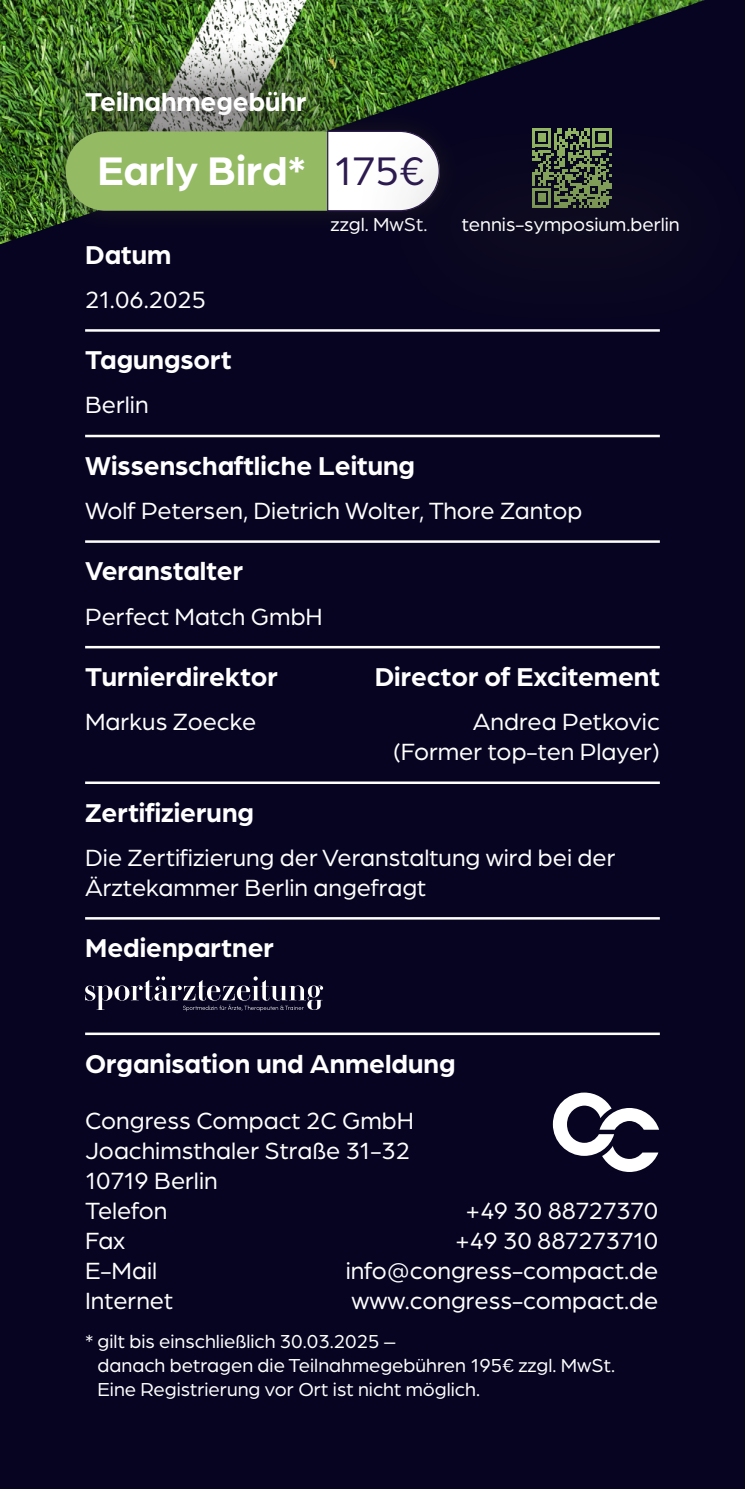
<style>
.page{position:relative;width:745px;height:1489px;background:#fff}
.page>*{position:absolute;margin:0;border:0;box-sizing:border-box;transform-origin:0 0}
.Price-Name{font:700 42.5px "Arboria";color:#fff}
.Info-Head{font:700 27.5px "Arboria";color:#fff}
.Info-Absatzlinie{font:25px/30px "Arboria";color:#fff;text-align:right}
.Info{font:25px "Arboria";color:#fff}
.Klein{font:20px/24px "Arboria";color:#fff}
.s1{font-weight:400;color:#2c1a50}
</style>
<div class="page">
<div style="left:0;top:0;width:744px;height:1488px;background:#060421"></div>
<img style="left:0;top:0;width:704px;height:244px">
<div style="left:35px;top:38px;width:323px;height:128px;background:#231f20;opacity:.96"></div>
<hr style="left:85px;top:329px;width:574px;height:3px;background:#fff">
<hr style="left:85px;top:435px;width:574px;height:2px;background:#fff">
<hr style="left:85px;top:540px;width:574px;height:3px;background:#fff">
<hr style="left:85px;top:646px;width:574px;height:2px;background:#fff">
<hr style="left:85px;top:781px;width:574px;height:3px;background:#fff">
<hr style="left:85px;top:917px;width:574px;height:2px;background:#fff">
<hr style="left:85px;top:1032px;width:574px;height:3px;background:#fff">
<svg style="left:85px;top:976px;width:238px;height:34px"></svg>
<svg style="left:552px;top:1092px;width:106px;height:79px"></svg>
<div style="left:43px;top:107px;width:419px;height:127px;background:#231f20;opacity:.75"></div>
<div style="left:66px;top:131px;width:373px;height:80px;background:#95ba64;border-radius:40px"></div>
<svg style="left:326px;top:130px;width:26px;height:82px"></svg>
<div style="left:352px;top:103px;width:392px;height:245px;background:#231f20;opacity:.63"></div>
<p class="Info-Head" style="left:85px;top:82px;width:223px">Teilnahmegebühr</p>
<p class="Price-Name" style="left:97px;top:141px;width:328px">Early Bird* <span class="s1">175€</span></p>
<p class="Klein" style="left:330px;top:211px;width:98px">zzgl. MwSt.</p>
<p class="Klein" style="left:461px;top:211px;width:219px">tennis-symposium.berlin</p>
<p class="Info-Head" style="left:85px;top:235px;width:87px">Datum</p>
<p class="Info-Absatzlinie" style="left:85px;top:283px;width:122px">21.06.2025</p>
<p class="Info-Head" style="left:85px;top:341px;width:148px">Tagungsort</p>
<p class="Info-Absatzlinie" style="left:85px;top:389px;width:65px">Berlin</p>
<p class="Info-Head" style="left:85px;top:447px;width:331px">Wissenschaftliche Leitung</p>
<p class="Info-Absatzlinie" style="left:85px;top:494px;width:498px">Wolf Petersen, Dietrich Wolter, Thore Zantop</p>
<p class="Info-Head" style="left:85px;top:552px;width:159px">Veranstalter</p>
<p class="Info-Absatzlinie" style="left:85px;top:600px;width:239px">Perfect Match GmbH</p>
<p class="Info-Head" style="left:85px;top:658px;width:194px">Turnierdirektor</p>
<p class="Info-Head" style="left:374px;top:658px;width:286px">Director of Excitement</p>
<p class="Info-Absatzlinie" style="left:85px;top:705px;width:172px">Markus Zoecke</p>
<p class="Info-Absatzlinie" style="left:393px;top:705px;width:268px">Andrea Petkovic (Former top-ten Player)</p>
<p class="Info-Head" style="left:85px;top:793px;width:170px">Zertifizierung</p>
<p class="Info-Absatzlinie" style="left:85px;top:841px;width:531px;text-align:left">Die Zertifizierung der Veranstaltung wird bei der<br>Ärztekammer Berlin angefragt</p>
<p class="Info-Head" style="left:85px;top:929px;width:190px">Medienpartner</p>
<p class="Info-Head" style="left:85px;top:1044px;width:371px">Organisation und Anmeldung</p>
<p class="Info" style="left:85px;top:1104px;width:330px">Congress Compact 2C GmbH</p>
<p class="Info" style="left:85px;top:1134px;width:326px">Joachimsthaler Straße 31-32</p>
<p class="Info" style="left:85px;top:1164px;width:134px">10719 Berlin</p>
<p class="Info" style="left:85px;top:1194px;width:84px">Telefon</p>
<p class="Info" style="left:465px;top:1194px;width:194px">+49 30 88727370</p>
<p class="Info" style="left:85px;top:1224px;width:42px">Fax</p>
<p class="Info" style="left:455px;top:1224px;width:204px">+49 30 887273710</p>
<p class="Info" style="left:85px;top:1254px;width:74px">E-Mail</p>
<p class="Info" style="left:345px;top:1254px;width:314px">info@congress-compact.de</p>
<p class="Info" style="left:85px;top:1284px;width:90px">Internet</p>
<p class="Info" style="left:351px;top:1284px;width:308px">www.congress-compact.de</p>
<p class="Klein" style="left:98px;top:1327px;width:518px;text-indent:-12px">* gilt bis einschließlich 30.03.2025 –<br>danach betragen die Teilnahmegebühren 195€ zzgl. MwSt.</p>
<p class="Klein" style="left:98px;top:1375px;width:383px">Eine Registrierung vor Ort ist nicht möglich.</p>
</div>
